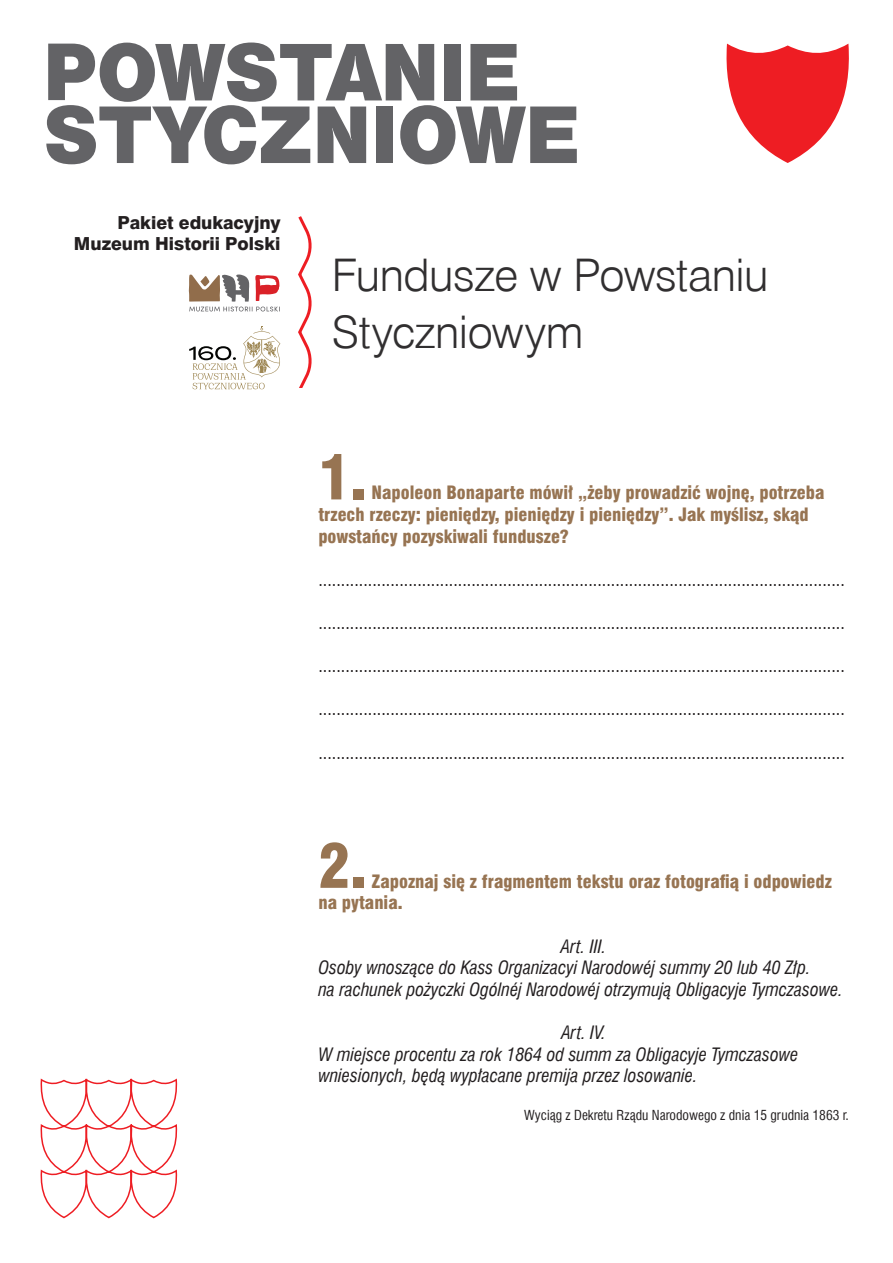
<style>
.page{position:relative;width:893px;height:1263px;background:#fff}
.page>*{position:absolute;margin:0;border:0;box-sizing:border-box;transform-origin:0 0}
.bold{font:60px "Swis 721 Blk Cn EU";color:#977452}
.t1{font:45px/57px "Swis 721 Lt EU";letter-spacing:-.01em;color:#312f30}
.tabulator_2szp{font:18px "Swis 721 Cn EU";color:#231f20}
.główny{font:italic 18px/21.6px "Swis 721 Cn EU";color:#231f20}
.bold-2{font:18px/21.6px "Swis 721 Blk Cn EU";color:#977452}
.t2{font:18px/21.6px "Swis 721 Hv EU";letter-spacing:-.005em;color:#231f20;text-align:right}
.podpis_autora{font:13.5px "Swis 721 Cn EU";color:#231f20}
</style>
<div class="page">
<svg style="left:726px;top:44px;width:123px;height:119px"></svg>
<svg style="left:298px;top:216px;width:14px;height:172px"></svg>
<svg style="left:46px;top:43px;width:531px;height:121px"></svg>
<svg style="left:40px;top:1078px;width:138px;height:141px"></svg>
<svg style="left:189px;top:274px;width:91px;height:37px"></svg>
<svg style="left:189px;top:326px;width:91px;height:63px"></svg>
<p class="t2" style="left:74px;top:212px;width:208px">Pakiet edukacyjny<br>Muzeum Historii Polski</p>
<p class="t1" style="left:332px;top:247px;width:438px">Fundusze w Powstaniu<br>Styczniowym</p>
<p class="bold" style="left:318px;top:440px;width:50px">1.</p>
<p class="bold-2" style="left:318px;top:483px;width:508px;text-indent:53px">Napoleon Bonaparte mówił „żeby prowadzić wojnę, potrzeba trzech rzeczy: pieniędzy, pieniędzy i pieniędzy”. Jak myślisz, skąd powstańcy pozyskiwali fundusze?</p>
<p class="tabulator_2szp" style="left:318px;top:567px;width:528px">.....................................................................................................................</p>
<p class="tabulator_2szp" style="left:318px;top:611px;width:528px">.....................................................................................................................</p>
<p class="tabulator_2szp" style="left:318px;top:654px;width:528px">.....................................................................................................................</p>
<p class="tabulator_2szp" style="left:318px;top:697px;width:528px">.....................................................................................................................</p>
<p class="tabulator_2szp" style="left:318px;top:740px;width:528px">.....................................................................................................................</p>
<p class="bold" style="left:318px;top:829px;width:50px">2.</p>
<p class="bold-2" style="left:318px;top:871px;width:515px;text-indent:53px">Zapoznaj się z fragmentem tekstu oraz fotografią i odpowiedz na pytania.</p>
<p class="główny" style="left:561px;top:936px;width:47px">Art. III.</p>
<p class="główny" style="left:318px;top:957px;width:526px">Osoby wnoszące do Kass Organizacyi Narodowéj summy 20 lub 40 Złp.<br>na rachunek pożyczki Ogólnéj Narodowéj otrzymują Obligacyje Tymczasowe.</p>
<p class="główny" style="left:561px;top:1022px;width:46px">Art. IV.</p>
<p class="główny" style="left:318px;top:1044px;width:481px">W miejsce procentu za rok 1864 od summ za Obligacyje Tymczasowe wniesionych, będą wypłacane premija przez losowanie.</p>
<p class="podpis_autora" style="left:524px;top:1106px;width:326px">Wyciąg z Dekretu Rządu Narodowego z dnia 15 grudnia 1863 r.</p>
</div>
